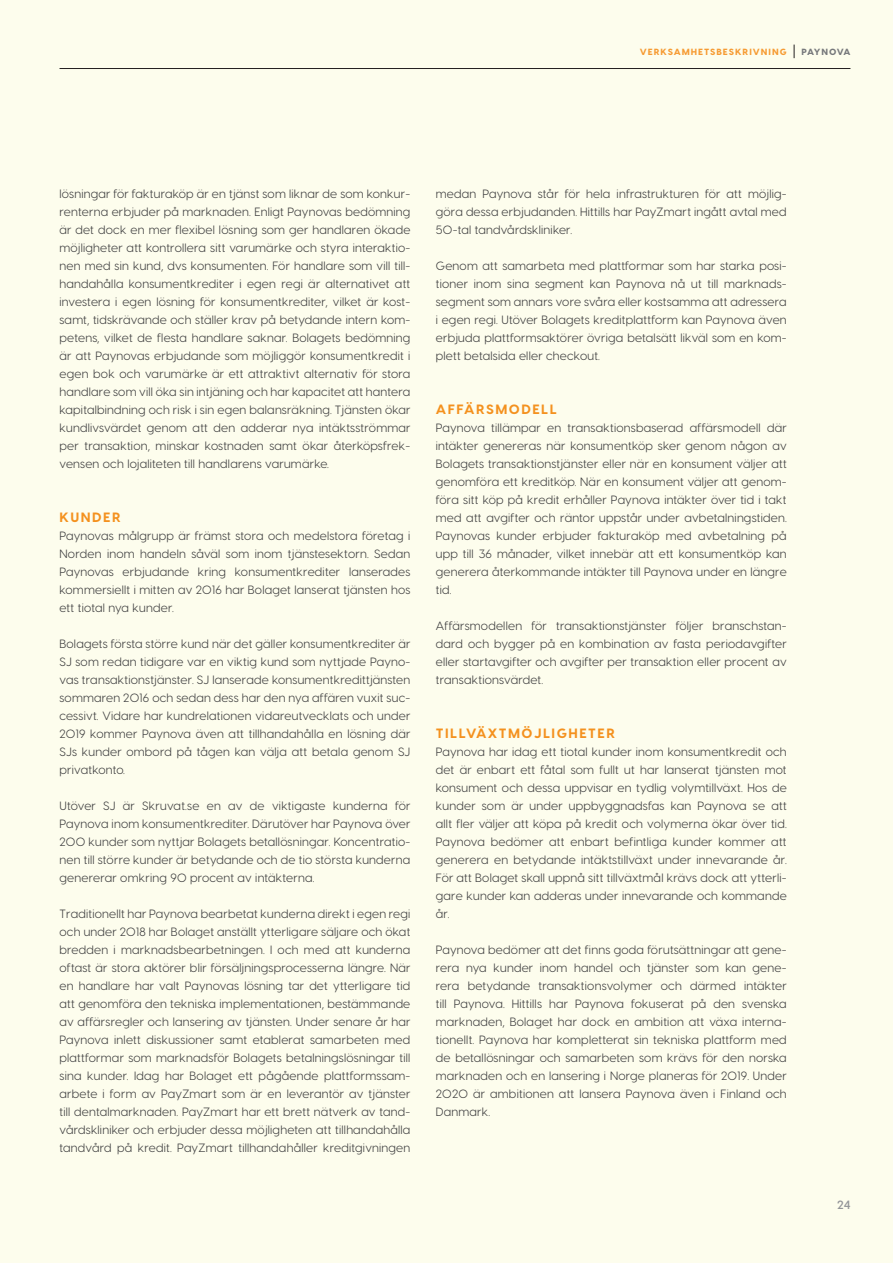
<style>
.page{position:relative;width:893px;height:1263px;background:#fdfded}
.page>*{position:absolute;margin:0;border:0;box-sizing:border-box;transform-origin:0 0}
.t1{font:800 13.5px "Visby CF";letter-spacing:.11em;color:#f4911e}
.t2{font:12px/18px "Visby CF";letter-spacing:.02em;color:#3e3e3f;text-align:justify}
.t3{font:600 12px "Visby CF";color:#939598}
.t4{font:800 9px "Visby CF";letter-spacing:.11em;color:#f69b33}
.t5{font:800 9px "Visby CF";letter-spacing:.02em;color:#76787b}
</style>
<div class="page">
<hr style="left:60px;top:68px;width:790px;height:1px;background:#231f20">
<svg style="left:794px;top:45px;width:1px;height:13px"></svg>
<p class="t4" style="left:640px;top:46px;width:148px">VERKSAMHETSBESKRIVNING</p>
<p class="t5" style="left:802px;top:46px;width:50px">PAYNOVA</p>
<p class="t2" style="left:60px;top:185px;width:353px">lösningar för fakturaköp är en tjänst som liknar de som konkur&shy;renterna erbjuder på marknaden. Enligt Paynovas bedömning är det dock en mer flexibel lösning som ger handlaren ökade möjligheter att kontrollera sitt varumärke och styra interaktio&shy;nen med sin kund, dvs konsumenten. För handlare som vill till&shy;handahålla konsumentkrediter i egen regi är alternativet att investera i egen lösning för konsumentkrediter, vilket är kost&shy;samt, tidskrävande och ställer krav på betydande intern kom&shy;petens, vilket de flesta handlare saknar. Bolagets bedömning är att Paynovas erbjudande som möjliggör konsumentkredit i egen bok och varumärke är ett attraktivt alternativ för stora handlare som vill öka sin intjäning och har kapacitet att hantera kapitalbindning och risk i sin egen balansräkning. Tjänsten ökar kundlivsvärdet genom att den adderar nya intäktsströmmar per transaktion, minskar kostnaden samt ökar återköpsfrek&shy;vensen och lojaliteten till handlarens varumärke.</p>
<p class="t1" style="left:60px;top:509px;width:63px">KUNDER</p>
<p class="t2" style="left:60px;top:527px;width:352px">Paynovas målgrupp är främst stora och medelstora företag i Norden inom handeln såväl som inom tjänstesektorn. Sedan Paynovas erbjudande kring konsumentkrediter lanserades kommersiellt i mitten av 2016 har Bolaget lanserat tjänsten hos ett tiotal nya kunder.</p>
<p class="t2" style="left:60px;top:635px;width:353px">Bolagets första större kund när det gäller konsumentkrediter är SJ som redan tidigare var en viktig kund som nyttjade Payno&shy;vas transaktionstjänster. SJ lanserade konsumentkredittjänsten sommaren 2016 och sedan dess har den nya affären vuxit suc&shy;cessivt. Vidare har kundrelationen vidareutvecklats och under 2019 kommer Paynova även att tillhandahålla en lösning där SJs kunder ombord på tågen kan välja att betala genom SJ privatkonto.</p>
<p class="t2" style="left:60px;top:797px;width:353px">Utöver SJ är Skruvat.se en av de viktigaste kunderna för Paynova inom konsumentkrediter. Därutöver har Paynova över 200 kunder som nyttjar Bolagets betallösningar. Koncentratio&shy;nen till större kunder är betydande och de tio största kunderna genererar omkring 90 procent av intäkterna.</p>
<p class="t2" style="left:60px;top:905px;width:353px">Traditionellt har Paynova bearbetat kunderna direkt i egen regi och under 2018 har Bolaget anställt ytterligare säljare och ökat bredden i marknadsbearbetningen. I och med att kunderna oftast är stora aktörer blir försäljningsprocesserna längre. När en handlare har valt Paynovas lösning tar det ytterligare tid att genomföra den tekniska implementationen, bestämmande av affärsregler och lansering av tjänsten. Under senare år har Paynova inlett diskussioner samt etablerat samarbeten med plattformar som marknadsför Bolagets betalningslösningar till sina kunder. Idag har Bolaget ett pågående plattformssam&shy;arbete i form av PayZmart som är en leverantör av tjänster till dentalmarknaden. PayZmart har ett brett nätverk av tand&shy;vårdskliniker och erbjuder dessa möjligheten att tillhandahålla tandvård på kredit. PayZmart tillhandahåller kreditgivningen</p>
<p class="t2" style="left:436px;top:185px;width:352px">medan Paynova står för hela infrastrukturen för att möjlig&shy;göra dessa erbjudanden. Hittills har PayZmart ingått avtal med 50-tal tandvårdskliniker.</p>
<p class="t2" style="left:436px;top:257px;width:352px">Genom att samarbeta med plattformar som har starka posi&shy;tioner inom sina segment kan Paynova nå ut till marknads&shy;segment som annars vore svåra eller kostsamma att adressera i egen regi. Utöver Bolagets kreditplattform kan Paynova även erbjuda plattformsaktörer övriga betalsätt likväl som en kom&shy;plett betalsida eller checkout.</p>
<p class="t1" style="left:436px;top:401px;width:122px">AFFÄRSMODELL</p>
<p class="t2" style="left:436px;top:419px;width:353px">Paynova tillämpar en transaktionsbaserad affärsmodell där intäkter genereras när konsumentköp sker genom någon av Bolagets transaktionstjänster eller när en konsument väljer att genomföra ett kreditköp. När en konsument väljer att genom&shy;föra sitt köp på kredit erhåller Paynova intäkter över tid i takt med att avgifter och räntor uppstår under avbetalningstiden.<br>Paynovas kunder erbjuder fakturaköp med avbetalning på upp till 36 månader, vilket innebär att ett konsumentköp kan generera återkommande intäkter till Paynova under en längre tid.</p>
<p class="t2" style="left:436px;top:617px;width:353px">Affärsmodellen för transaktionstjänster följer branschstan&shy;dard och bygger på en kombination av fasta periodavgifter eller startavgifter och avgifter per transaktion eller procent av transaktionsvärdet.</p>
<p class="t1" style="left:436px;top:725px;width:181px">TILLVÄXTMÖJLIGHETER</p>
<p class="t2" style="left:436px;top:743px;width:352px">Paynova har idag ett tiotal kunder inom konsumentkredit och det är enbart ett fåtal som fullt ut har lanserat tjänsten mot konsument och dessa uppvisar en tydlig volymtillväxt. Hos de kunder som är under uppbyggnadsfas kan Paynova se att allt fler väljer att köpa på kredit och volymerna ökar över tid.<br>Paynova bedömer att enbart befintliga kunder kommer att generera en betydande intäktstillväxt under innevarande år.<br>För att Bolaget skall uppnå sitt tillväxtmål krävs dock att ytterli&shy;gare kunder kan adderas under innevarande och kommande år.</p>
<p class="t2" style="left:436px;top:941px;width:353px">Paynova bedömer att det finns goda förutsättningar att gene&shy;rera nya kunder inom handel och tjänster som kan gene&shy;rera betydande transaktionsvolymer och därmed intäkter till Paynova. Hittills har Paynova fokuserat på den svenska marknaden, Bolaget har dock en ambition att växa interna&shy;tionellt. Paynova har kompletterat sin tekniska plattform med de betallösningar och samarbeten som krävs för den norska marknaden och en lansering i Norge planeras för 2019. Under 2020 är ambitionen att lansera Paynova även i Finland och Danmark.</p>
<p class="t3" style="left:837px;top:1197px;width:15px">24</p>
</div>
